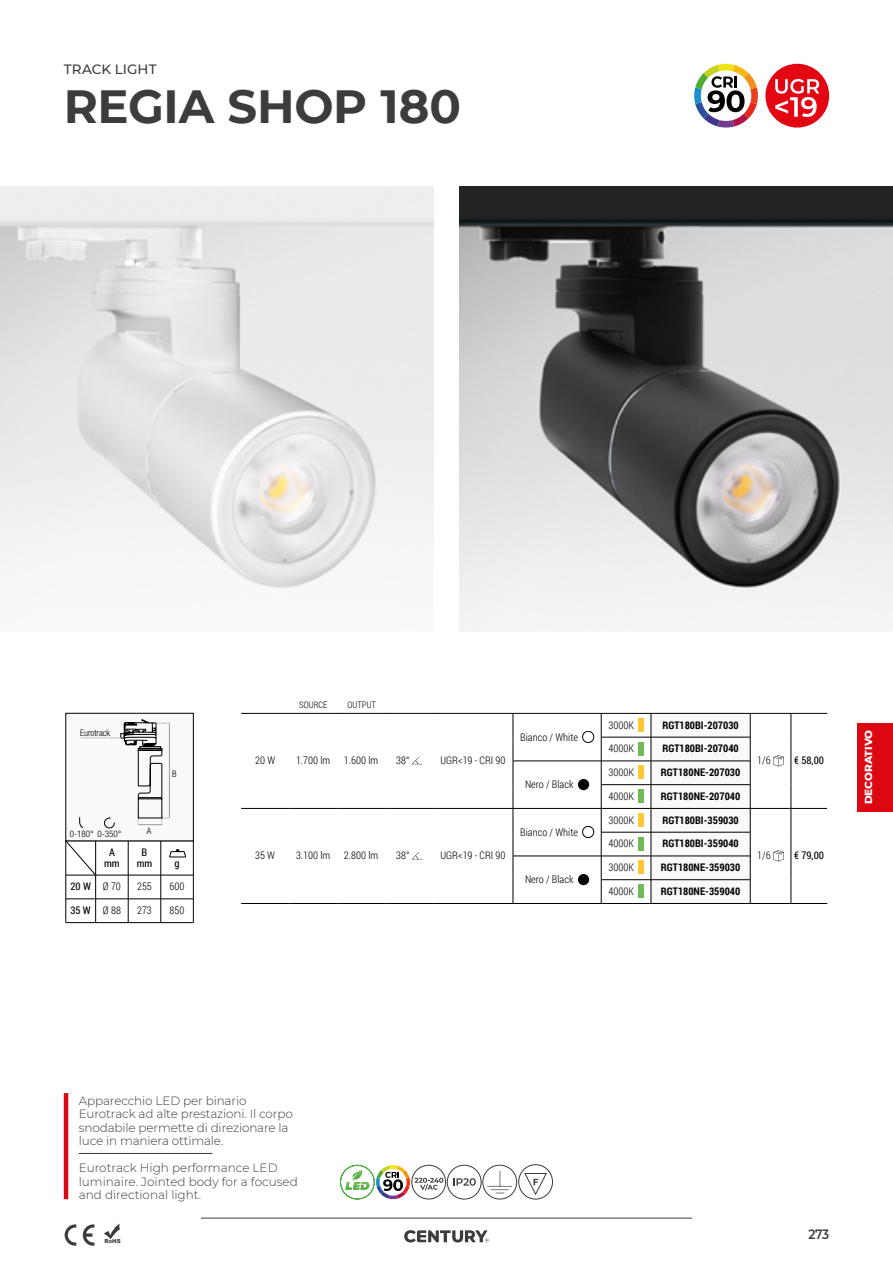
<style>
.page{position:relative;width:893px;height:1263px;background:#fff}
.page>*{position:absolute;margin:0;border:0;box-sizing:border-box;transform-origin:0 0}
.t1{font:700 46.5px "Montserrat";letter-spacing:-.005em;color:#3c3c3b}
.t2{font:500 13.5px "Montserrat";letter-spacing:.005em;color:#3c3c3b}
.t3{font:600 13.5px "Montserrat";color:#3c3c3b;scale:.9 1}
.t4{font:300 12px/13.5px "Montserrat";letter-spacing:-.01em;color:#3c3c3b}
.t5{font:300 10.5px "Roboto Condensed";color:#000}
.t6{font:700 10.5px "Roboto Condensed";color:#000}
.t7{font:10.5px/10.5px "Roboto Condensed";color:#000;text-align:center}
.t8{font:800 10.5px "Montserrat";color:#fff}
.t9{font:300 condensed 9px "Helvetica Neue";color:#000}
.t10{font:300 9px "Roboto Condensed";color:#000}
.t11{font:900 5.4px "Arial";color:#3c3c3b}
.s1{font-weight:300}
.s2{font-size:4.05px}
</style>
<div class="page">
<div style="left:857px;top:723px;width:36px;height:88px;background:#db0812"></div>
<svg style="left:104px;top:1224px;width:16px;height:15px"></svg>
<svg style="left:65px;top:1224px;width:11px;height:22px"></svg>
<svg style="left:83px;top:1224px;width:11px;height:22px"></svg>
<svg style="left:404px;top:1230px;width:85px;height:12px"></svg>
<hr style="left:201px;top:1218px;width:491px;height:1px;background:#3c3c3b">
<img style="left:0;top:186px;width:433px;height:402px">
<img style="left:460px;top:186px;width:433px;height:445px">
<svg style="left:694px;top:63px;width:64px;height:65px"></svg>
<div style="left:765px;top:64px;width:64px;height:64px;background:#e30613;border-radius:50%"></div>
<svg style="left:775px;top:79px;width:44px;height:38px"></svg>
<hr style="left:193px;top:841px;width:1px;height:34px;background:#000">
<hr style="left:161px;top:875px;width:32px;height:1px;background:#000">
<hr style="left:161px;top:898px;width:32px;height:1px;background:#000">
<svg style="left:193px;top:875px;width:1px;height:47px"></svg>
<hr style="left:161px;top:922px;width:32px;height:1px;background:#000">
<div style="left:66px;top:713px;width:127px;height:128px;background:#f9f9f9"></div>
<svg style="left:601px;top:714px;width:1px;height:189px"></svg>
<svg style="left:651px;top:714px;width:100px;height:189px"></svg>
<hr style="left:750px;top:713px;width:41px;height:1px;background:#000">
<hr style="left:791px;top:713px;width:36px;height:1px;background:#000">
<hr style="left:750px;top:808px;width:41px;height:1px;background:#000">
<hr style="left:791px;top:808px;width:36px;height:1px;background:#000">
<hr style="left:750px;top:903px;width:41px;height:1px;background:#000">
<hr style="left:791px;top:903px;width:36px;height:1px;background:#000">
<hr style="left:601px;top:713px;width:50px;height:1px;background:#000">
<hr style="left:601px;top:737px;width:50px;height:1px;background:#000">
<hr style="left:601px;top:761px;width:50px;height:1px;background:#000">
<hr style="left:601px;top:784px;width:50px;height:1px;background:#000">
<hr style="left:601px;top:808px;width:50px;height:1px;background:#000">
<hr style="left:601px;top:832px;width:50px;height:1px;background:#000">
<hr style="left:601px;top:856px;width:50px;height:1px;background:#000">
<hr style="left:601px;top:879px;width:50px;height:1px;background:#000">
<hr style="left:601px;top:903px;width:50px;height:1px;background:#000">
<hr style="left:241px;top:713px;width:48px;height:1px;background:#000">
<hr style="left:289px;top:713px;width:48px;height:1px;background:#000">
<hr style="left:337px;top:713px;width:48px;height:1px;background:#000">
<hr style="left:385px;top:713px;width:48px;height:1px;background:#000">
<hr style="left:433px;top:713px;width:80px;height:1px;background:#000">
<hr style="left:241px;top:808px;width:48px;height:1px;background:#000">
<hr style="left:289px;top:808px;width:48px;height:1px;background:#000">
<hr style="left:337px;top:808px;width:48px;height:1px;background:#000">
<hr style="left:385px;top:808px;width:48px;height:1px;background:#000">
<hr style="left:433px;top:808px;width:80px;height:1px;background:#000">
<hr style="left:241px;top:903px;width:48px;height:1px;background:#000">
<hr style="left:289px;top:903px;width:48px;height:1px;background:#000">
<hr style="left:337px;top:903px;width:48px;height:1px;background:#000">
<hr style="left:385px;top:903px;width:48px;height:1px;background:#000">
<hr style="left:433px;top:903px;width:80px;height:1px;background:#000">
<hr style="left:513px;top:713px;width:88px;height:1px;background:#000">
<hr style="left:651px;top:713px;width:99px;height:1px;background:#000">
<hr style="left:513px;top:761px;width:88px;height:1px;background:#000">
<hr style="left:651px;top:761px;width:99px;height:1px;background:#000">
<hr style="left:651px;top:808px;width:99px;height:1px;background:#000">
<hr style="left:651px;top:737px;width:99px;height:1px;background:#000">
<hr style="left:651px;top:784px;width:99px;height:1px;background:#000">
<hr style="left:513px;top:808px;width:88px;height:1px;background:#000">
<hr style="left:651px;top:832px;width:99px;height:1px;background:#000">
<hr style="left:513px;top:856px;width:88px;height:1px;background:#000">
<hr style="left:651px;top:856px;width:99px;height:1px;background:#000">
<hr style="left:651px;top:879px;width:99px;height:1px;background:#000">
<hr style="left:513px;top:903px;width:88px;height:1px;background:#000">
<hr style="left:651px;top:903px;width:99px;height:1px;background:#000">
<svg style="left:513px;top:713px;width:1px;height:190px"></svg>
<svg style="left:791px;top:713px;width:1px;height:190px"></svg>
<svg style="left:412px;top:757px;width:10px;height:7px"></svg>
<div style="left:582px;top:731px;width:12px;height:12px;border:1px solid #000;border-radius:50%"></div>
<div style="left:638px;top:718px;width:6px;height:13px;background:#fdc833"></div>
<svg style="left:773px;top:755px;width:11px;height:11px"></svg>
<div style="left:638px;top:742px;width:6px;height:13px;background:#74b959"></div>
<div style="left:578px;top:779px;width:11px;height:11px;background:#000;border-radius:50%"></div>
<div style="left:638px;top:766px;width:6px;height:13px;background:#fdc833"></div>
<div style="left:638px;top:790px;width:6px;height:13px;background:#74b959"></div>
<svg style="left:412px;top:852px;width:9px;height:7px"></svg>
<div style="left:582px;top:826px;width:12px;height:12px;border:1px solid #000;border-radius:50%"></div>
<div style="left:638px;top:813px;width:6px;height:13px;background:#fdc833"></div>
<svg style="left:773px;top:850px;width:11px;height:11px"></svg>
<div style="left:638px;top:837px;width:6px;height:14px;background:#74b959"></div>
<div style="left:578px;top:874px;width:11px;height:11px;background:#000;border-radius:50%"></div>
<div style="left:638px;top:861px;width:6px;height:13px;background:#fdc833"></div>
<div style="left:638px;top:885px;width:6px;height:13px;background:#74b959"></div>
<svg style="left:66px;top:712px;width:120px;height:212px"></svg>
<hr style="left:64px;top:1093px;width:4px;height:106px;background:#db0913">
<hr style="left:79px;top:1153px;width:133px;height:1px;background:#3c3c3b">
<div style="left:412px;top:1165px;width:34px;height:34px;border:1px solid #3c3c3b;border-radius:50%"></div>
<div style="left:447px;top:1165px;width:34px;height:34px;border:1px solid #3c3c3b;border-radius:50%"></div>
<svg style="left:453px;top:1178px;width:23px;height:8px"></svg>
<div style="left:483px;top:1165px;width:34px;height:34px;border:1px solid #3c3c3b;border-radius:50%"></div>
<svg style="left:487px;top:1171px;width:25px;height:22px"></svg>
<div style="left:519px;top:1164px;width:34px;height:35px;border:1px solid #3c3c3b;border-radius:50%"></div>
<svg style="left:523px;top:1173px;width:25px;height:22px"></svg>
<svg style="left:340px;top:1165px;width:103px;height:34px"></svg>
<p class="t2" style="left:64px;top:60px;width:94px">TRACK LIGHT</p>
<h1 class="t1" style="left:64px;top:73px;width:399px">REGIA SHOP 180</h1>
<p class="t10" style="left:299px;top:698px;width:30px">SOURCE</p>
<p class="t10" style="left:348px;top:698px;width:30px">OUTPUT</p>
<p class="t9" style="left:80px;top:727px;width:32px">Eurotrack</p>
<p class="t9" style="left:172px;top:768px;width:6px">B</p>
<p class="t5" style="left:255px;top:753px;width:22px">20 W</p>
<p class="t5" style="left:296px;top:753px;width:36px">1.700 lm</p>
<p class="t5" style="left:344px;top:753px;width:36px">1.600 lm</p>
<p class="t5" style="left:396px;top:753px;width:15px">38°</p>
<p class="t5" style="left:440px;top:753px;width:67px">UGR&lt;19 - CRI 90</p>
<p class="t5" style="left:520px;top:729px;width:59px">Bianco / White</p>
<p class="t5" style="left:525px;top:777px;width:50px">Nero / Black</p>
<p class="t5" style="left:608px;top:718px;width:27px">3000K</p>
<p class="t6" style="left:662px;top:717px;width:78px">RGT180BI-207030</p>
<p class="t5" style="left:608px;top:741px;width:27px">4000K</p>
<p class="t6" style="left:662px;top:741px;width:78px">RGT180BI-207040</p>
<p class="t5" style="left:608px;top:765px;width:27px">3000K</p>
<p class="t6" style="left:661px;top:765px;width:81px">RGT180NE-207030</p>
<p class="t5" style="left:608px;top:789px;width:27px">4000K</p>
<p class="t6" style="left:661px;top:789px;width:81px">RGT180NE-207040</p>
<p class="t5" style="left:757px;top:753px;width:15px">1/6</p>
<p class="t7" style="left:794px;top:755px;width:31px">€ 58,00</p>
<p class="t8" style="left:861px;top:804px;width:76px;rotate:-90deg">DECORATIVO</p>
<p class="t5" style="left:608px;top:813px;width:27px">3000K</p>
<p class="t6" style="left:662px;top:812px;width:78px">RGT180BI-359030</p>
<p class="t9" style="left:70px;top:829px;width:53px">0-180° 0-350°</p>
<p class="t9" style="left:147px;top:825px;width:6px">A</p>
<p class="t5" style="left:520px;top:824px;width:59px">Bianco / White</p>
<p class="t7" style="left:104px;top:847px;width:17px">A mm</p>
<p class="t7" style="left:137px;top:847px;width:17px">B mm</p>
<p class="t7" style="left:174px;top:857px;width:7px">g</p>
<p class="t7" style="left:70px;top:881px;width:52px">20 W <span class="s1">Ø 70</span></p>
<p class="t5" style="left:137px;top:879px;width:16px">255</p>
<p class="t5" style="left:170px;top:879px;width:16px">600</p>
<p class="t7" style="left:70px;top:905px;width:52px">35 W <span class="s1">Ø 88</span></p>
<p class="t5" style="left:137px;top:903px;width:16px">273</p>
<p class="t5" style="left:170px;top:903px;width:16px">850</p>
<p class="t5" style="left:255px;top:848px;width:21px">35 W</p>
<p class="t5" style="left:296px;top:848px;width:36px">3.100 lm</p>
<p class="t5" style="left:344px;top:848px;width:36px">2.800 lm</p>
<p class="t5" style="left:396px;top:848px;width:15px">38°</p>
<p class="t5" style="left:440px;top:848px;width:67px">UGR&lt;19 - CRI 90</p>
<p class="t5" style="left:525px;top:872px;width:50px">Nero / Black</p>
<p class="t5" style="left:608px;top:836px;width:27px">4000K</p>
<p class="t6" style="left:662px;top:836px;width:78px">RGT180BI-359040</p>
<p class="t5" style="left:608px;top:860px;width:27px">3000K</p>
<p class="t6" style="left:661px;top:860px;width:81px">RGT180NE-359030</p>
<p class="t5" style="left:608px;top:884px;width:27px">4000K</p>
<p class="t6" style="left:661px;top:884px;width:81px">RGT180NE-359040</p>
<p class="t5" style="left:757px;top:848px;width:15px">1/6</p>
<p class="t7" style="left:794px;top:850px;width:31px">€ 79,00</p>
<p class="t4" style="left:79px;top:1093px;width:216px">Apparecchio LED per binario Eurotrack ad alte prestazioni. Il corpo snodabile permette di direzionare la luce in maniera ottimale.</p>
<p class="t4" style="left:79px;top:1161px;width:221px">Eurotrack High performance LED luminaire. Jointed body for a focused and directional light.</p>
<p class="t11" style="left:105px;top:1237px;width:18px">R<span class="s2">O</span>HS</p>
<p class="t3" style="left:808px;top:1225px;width:25px">273</p>
</div>
